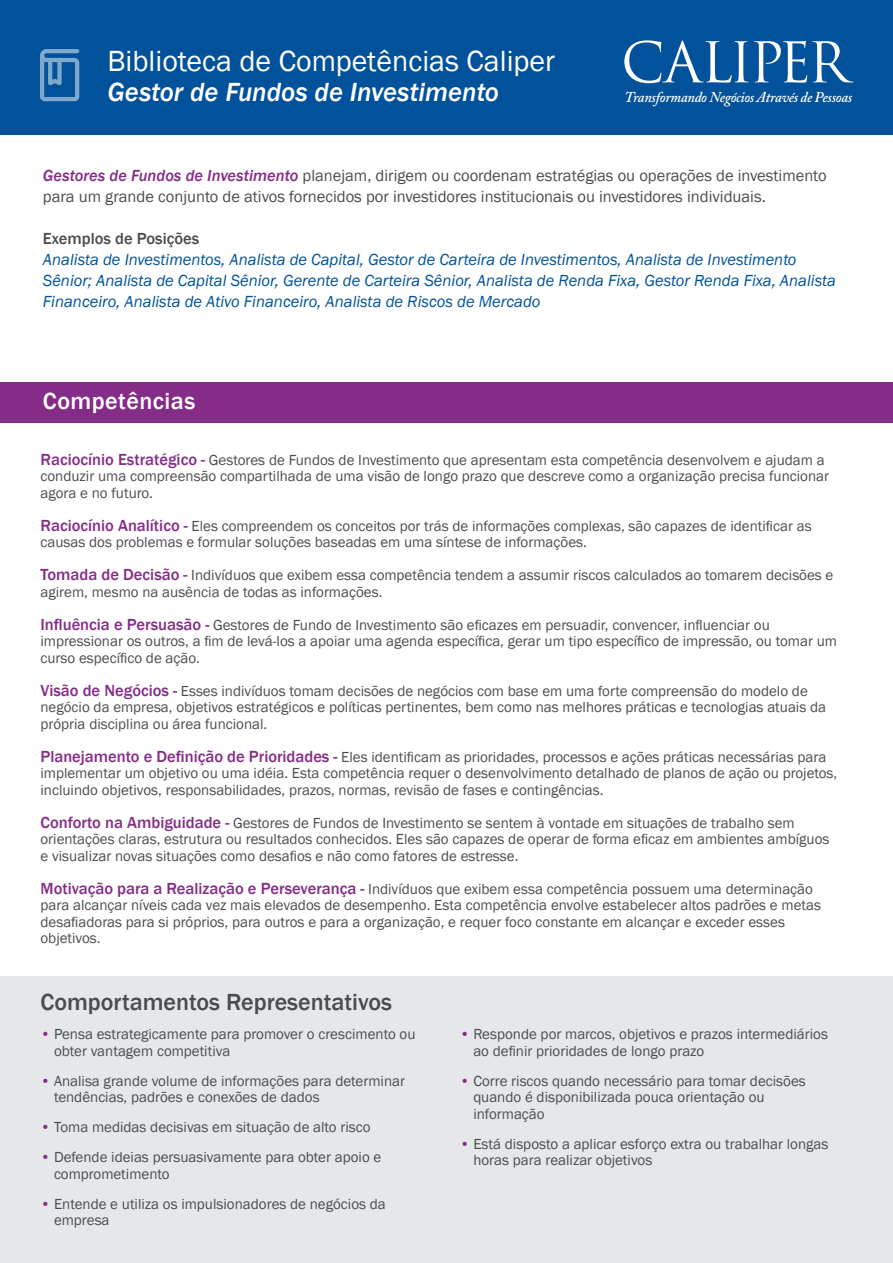
<style>
.page{position:relative;width:893px;height:1263px;background:#fff}
.page>*{position:absolute;margin:0;border:0;box-sizing:border-box;transform-origin:0 0}
.t1{font:30px "Franklin Gothic";color:#fff}
.t2{font:italic 500 27px "Franklin Gothic";color:#fff}
.t3{font:500 24px "Franklin Gothic";color:#4b4c4d}
.t4{font:500 24px "Franklin Gothic";letter-spacing:.02em;color:#fff}
.t5{font:italic 16.5px/21px "Franklin Gothic";color:#01529a}
.t6{font:16.5px/21px "Franklin Gothic";color:#4b4c4d}
.t7{font:15px/16.5px "Franklin Gothic";color:#4b4c4d}
.t8{font:italic 600 15px "Adobe Caslon Pro";letter-spacing:-.02em;color:#fff;scale:.95 1}
.s1{font-weight:500;font-style:italic;color:#852c88}
.s2{font-weight:500;font-style:normal;color:#4b4c4d}
.s3{font-weight:500;font-size:16.5px;color:#852c88}
.s4{color:#852c88}
</style>
<div class="page">
<div style="left:0;top:977px;width:893px;height:286px;background:#e6e7e9"></div>
<div style="left:0;top:382px;width:893px;height:41px;background:#852c88"></div>
<div style="left:0;top:0;width:893px;height:135px;background:#01529a"></div>
<svg style="left:624px;top:40px;width:230px;height:43px"></svg>
<svg style="left:40px;top:49px;width:39px;height:52px"></svg>
<p class="t1" style="left:107px;top:43px;width:449px">Biblioteca de Competências Caliper</p>
<p class="t2" style="left:107px;top:76px;width:393px">Gestor de Fundos de Investimento</p>
<p class="t8" style="left:624px;top:88px;width:241px">Transformando Negócios Através de Pessoas</p>
<p class="t6" style="left:43px;top:165px;width:785px"><span class="s1">Gestores de Fundos de Investimento</span> planejam, dirigem ou coordenam estratégias ou operações de investimento para um grande conjunto de ativos fornecidos por investidores institucionais ou investidores individuais.</p>
<p class="t5" style="left:43px;top:228px;width:794px"><span class="s2">Exemplos de Posições<br></span>Analista de Investimentos, Analista de Capital, Gestor de Carteira de Investimentos, Analista de Investimento Sênior; Analista de Capital Sênior, Gerente de Carteira Sênior, Analista de Renda Fixa, Gestor Renda Fixa, Analista Financeiro, Analista de Ativo Financeiro, Analista de Riscos de Mercado</p>
<p class="t4" style="left:43px;top:387px;width:154px">Competências</p>
<p class="t7" style="left:40px;top:452px;width:790px"><span class="s3">Raciocínio Estratégico -</span> Gestores de Fundos de Investimento que apresentam esta competência desenvolvem e ajudam a conduzir uma compreensão compartilhada de uma visão de longo prazo que descreve como a organização precisa funcionar agora e no futuro.</p>
<p class="t7" style="left:40px;top:518px;width:773px"><span class="s3">Raciocínio Analítico -</span> Eles compreendem os conceitos por trás de informações complexas, são capazes de identificar as causas dos problemas e formular soluções baseadas em uma síntese de informações.</p>
<p class="t7" style="left:40px;top:567px;width:794px"><span class="s3">Tomada de Decisão -</span> Indivíduos que exibem essa competência tendem a assumir riscos calculados ao tomarem decisões e agirem, mesmo na ausência de todas as informações.</p>
<p class="t7" style="left:40px;top:617px;width:798px"><span class="s3">Influência e Persuasão -</span> Gestores de Fundo de Investimento são eficazes em persuadir, convencer, influenciar ou impressionar os outros, a fim de levá-los a apoiar uma agenda específica, gerar um tipo específico de impressão, ou tomar um curso específico de ação.</p>
<p class="t7" style="left:40px;top:683px;width:787px"><span class="s3">Visão de Negócios -</span> Esses indivíduos tomam decisões de negócios com base em uma forte compreensão do modelo de negócio da empresa, objetivos estratégicos e políticas pertinentes, bem como nas melhores práticas e tecnologias atuais da própria disciplina ou área funcional.</p>
<p class="t7" style="left:40px;top:749px;width:798px"><span class="s3">Planejamento e Definição de Prioridades -</span> Eles identificam as prioridades, processos e ações práticas necessárias para implementar um objetivo ou uma idéia. Esta competência requer o desenvolvimento detalhado de planos de ação ou projetos, incluindo objetivos, responsabilidades, prazos, normas, revisão de fases e contingências.</p>
<p class="t7" style="left:40px;top:815px;width:790px"><span class="s3">Conforto na Ambiguidade -</span> Gestores de Fundos de Investimento se sentem à vontade em situações de trabalho sem orientações claras, estrutura ou resultados conhecidos. Eles são capazes de operar de forma eficaz em ambientes ambíguos e visualizar novas situações como desafios e não como fatores de estresse.</p>
<p class="t7" style="left:40px;top:881px;width:782px"><span class="s3">Motivação para a Realização e Perseverança -</span> Indivíduos que exibem essa competência possuem uma determinação para alcançar níveis cada vez mais elevados de desempenho. Esta competência envolve estabelecer altos padrões e metas desafiadoras para si próprios, para outros e para a organização, e requer foco constante em alcançar e exceder esses objetivos.</p>
<p class="t3" style="left:40px;top:987px;width:353px">Comportamentos Representativos</p>
<p class="t7" style="left:54px;top:1026px;width:363px;text-indent:-14px"><span class="s4">•</span> Pensa estrategicamente para promover o crescimento ou obter vantagem competitiva</p>
<p class="t7" style="left:54px;top:1073px;width:353px;text-indent:-14px"><span class="s4">•</span> Analisa grande volume de informações para determinar tendências, padrões e conexões de dados</p>
<p class="t7" style="left:40px;top:1119px;width:332px"><span class="s4">•</span> Toma medidas decisivas em situação de alto risco</p>
<p class="t7" style="left:54px;top:1149px;width:329px;text-indent:-14px"><span class="s4">•</span> Defende ideias persuasivamente para obter apoio e comprometimento</p>
<p class="t7" style="left:54px;top:1196px;width:333px;text-indent:-14px"><span class="s4">•</span> Entende e utiliza os impulsionadores de negócios da empresa</p>
<p class="t7" style="left:473px;top:1026px;width:356px;text-indent:-14px"><span class="s4">•</span> Responde por marcos, objetivos e prazos intermediários ao definir prioridades de longo prazo</p>
<p class="t7" style="left:473px;top:1073px;width:334px;text-indent:-14px"><span class="s4">•</span> Corre riscos quando necessário para tomar decisões quando é disponibilizada pouca orientação ou informação</p>
<p class="t7" style="left:473px;top:1136px;width:357px;text-indent:-14px"><span class="s4">•</span> Está disposto a aplicar esforço extra ou trabalhar longas horas para realizar objetivos</p>
</div>
